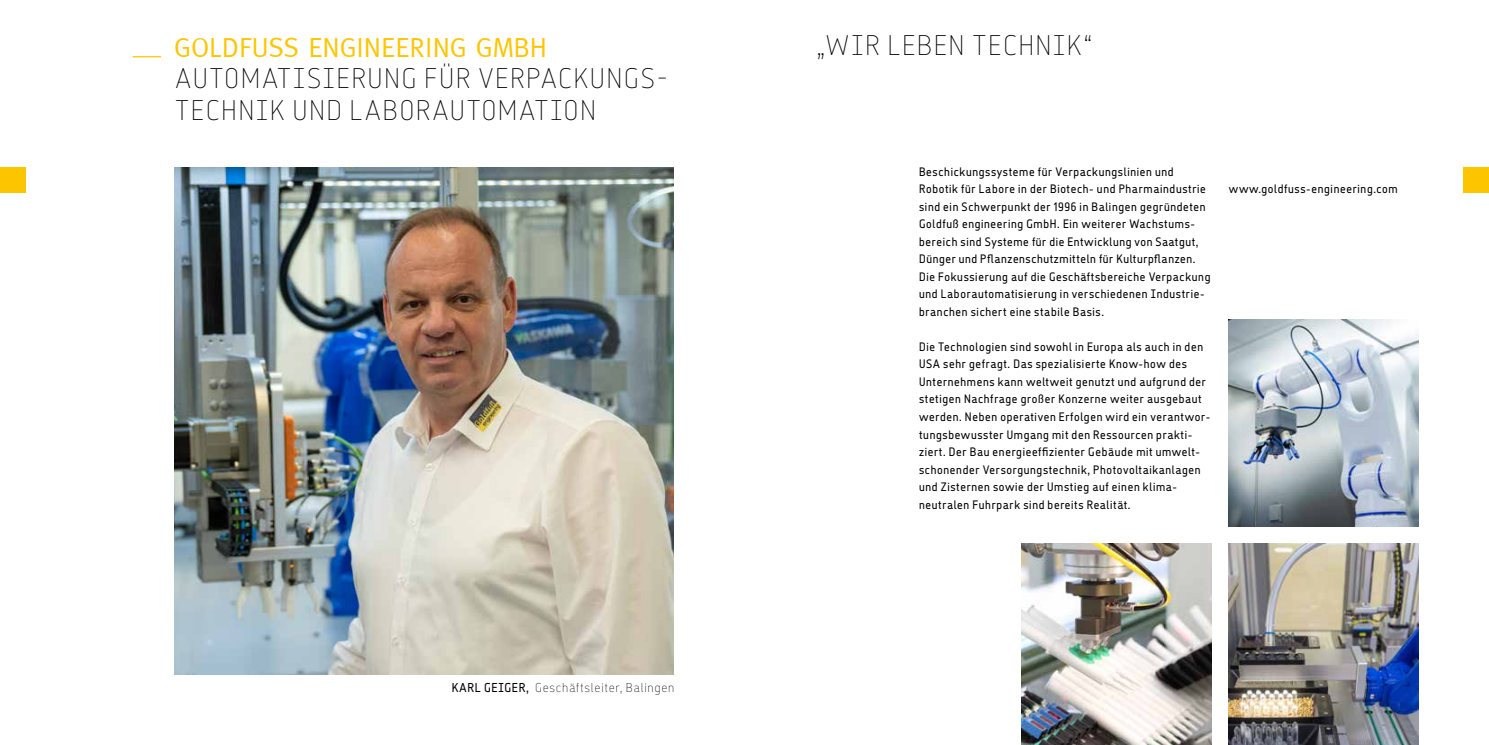
<style>
.page{position:relative;width:1489px;height:745px;background:#fff}
.page>*{position:absolute;margin:0;border:0;box-sizing:border-box;transform-origin:0 0}
.t1{font:27.5px/31.2px "neue Vektor B Thin";color:#000}
.t2{font:27.5px "Meta";color:#fdc500}
.t3{font:12.5px "neue Vektor B Thin";color:#000}
.t4{font:11.88px/17.5px "neue Vektor B Regular";color:#000}
.s1{font-family:"neue Vektor B Regular"}
</style>
<div class="page">
<img style="left:174px;top:167px;width:499px;height:506px">
<svg style="left:133px;top:56px;width:28px;height:1px"></svg>
<div style="left:0;top:167px;width:26px;height:26px;background:#fdc500"></div>
<img style="left:1228px;top:543px;width:189px;height:201px">
<img style="left:1021px;top:543px;width:190px;height:201px">
<div style="left:1463px;top:167px;width:25px;height:26px;background:#fdc500"></div>
<img style="left:1228px;top:319px;width:189px;height:207px">
<h1 class="t2" style="left:174px;top:32px;width:374px">GOLDFUSS ENGINEERING GMBH</h1>
<h1 class="t1" style="left:174px;top:63px;width:496px">AUTOMATISIERUNG FÜR VERPACKUNGS-<br>TECHNIK UND LABORAUTOMATION</h1>
<p class="t3" style="left:451px;top:679px;width:225px"><span class="s1">KARL GEIGER,</span> Geschäftsleiter, Balingen</p>
<h1 class="t1" style="left:815px;top:30px;width:279px">„WIR LEBEN TECHNIK“</h1>
<p class="t4" style="left:918px;top:162px;width:293px">Beschickungssysteme für Verpackungslinien und Robotik für Labore in der Biotech- und Pharmaindustrie sind ein Schwerpunkt der 1996 in Balingen gegründeten Goldfuß engineering GmbH. Ein weiterer Wachstums&shy;bereich sind Systeme für die Entwicklung von Saatgut, Dünger und Pflanzenschutzmitteln für Kulturpflanzen.<br>Die Fokussierung auf die Geschäftsbereiche Verpackung und Laborautomatisierung in verschiedenen Industrie&shy;branchen sichert eine stabile Basis.</p>
<p class="t4" style="left:918px;top:337px;width:293px">Die Technologien sind sowohl in Europa als auch in den USA sehr gefragt. Das spezialisierte Know-how des Unternehmens kann weltweit genutzt und aufgrund der stetigen Nachfrage großer Konzerne weiter ausgebaut werden. Neben operativen Erfolgen wird ein verantwor&shy;tungsbewusster Umgang mit den Ressourcen prakti&shy;ziert. Der Bau energieeffizienter Gebäude mit umwelt&shy;schonender Versorgungstechnik, Photovoltaikanlagen und Zisternen sowie der Umstieg auf einen klima&shy;neutralen Fuhrpark sind bereits Realität.</p>
<p class="t4" style="left:1228px;top:180px;width:171px">www.goldfuss-engineering.com</p>
</div>
